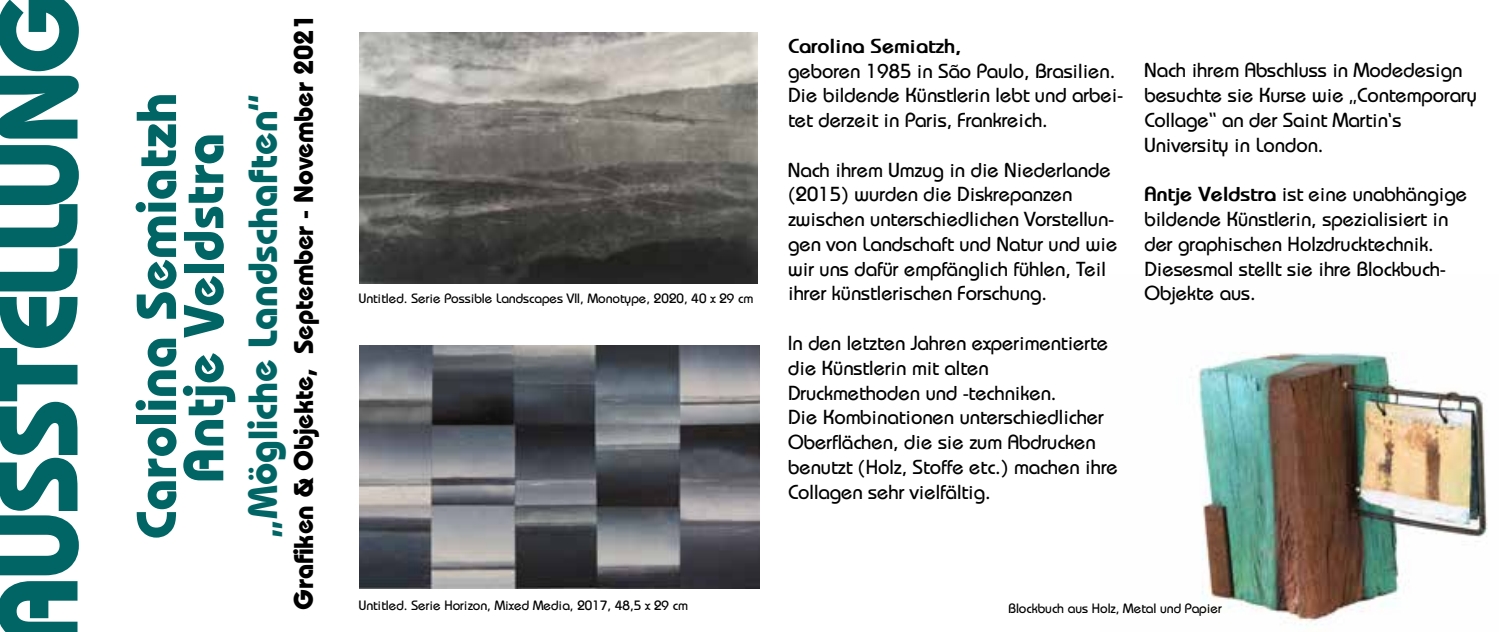
<style>
.page{position:relative;width:1499px;height:632px;background:#fff}
.page>*{position:absolute;margin:0;border:0;box-sizing:border-box;transform-origin:0 0}
.t1{font:700 112.5px "Bauhaus IT Cby BT";letter-spacing:-.04em;color:#016565}
.t2{font:700 56.25px/47.2px "Bauhaus IT Cby BT";color:#016565;text-align:center}
.t3{font:700 40.5px "Bauhaus IT Cby BT";color:#016565}
.t4{font:700 27px "Bauhaus IT Cby BT";letter-spacing:-.01em;color:#000}
.t5{font:20.25px/24.8px "Bauhaus";color:#000}
.t6{font:700 20.25px "Bauhaus";color:#000}
.t7{font:13.5px "Bauhaus";color:#000}
.s1{font-weight:700}
</style>
<div class="page">
<img style="left:1197px;top:352px;width:291px;height:273px">
<img style="left:359px;top:32px;width:398px;height:252px">
<img style="left:359px;top:345px;width:401px;height:243px">
<h1 class="t1" style="left:-30px;top:646px;width:660px;rotate:-90deg">AUSSTELLUNG</h1>
<h3 class="t4" style="left:287px;top:609px;width:596px;rotate:-90deg">Grafiken &amp; Objekte, September - November 2021</h3>
<h2 class="t2" style="left:132px;top:539px;width:447px;rotate:-90deg">Carolina Semiatzh<br>Antje Veldstra</h2>
<h3 class="t3" style="left:238px;top:538px;width:447px;rotate:-90deg">„Mögliche Landschaften“</h3>
<p class="t7" style="left:359px;top:290px;width:396px">Untitled. Serie Possible Landscapes VII, Monotype, 2020, 40 x 29 cm</p>
<p class="t6" style="left:788px;top:33px;width:175px">Carolina Semiatzh,</p>
<p class="t5" style="left:788px;top:58px;width:336px">geboren 1985 in São Paulo, Brasilien.<br>Die bildende Künstlerin lebt und arbei&shy;tet derzeit in Paris, Frankreich.</p>
<p class="t5" style="left:788px;top:157px;width:331px">Nach ihrem Umzug in die Niederlande (2015) wurden die Diskrepanzen zwischen unterschiedlichen Vorstellun&shy;gen von Landschaft und Natur und wie wir uns dafür empfänglich fühlen, Teil ihrer künstlerischen Forschung.</p>
<p class="t5" style="left:788px;top:330px;width:331px">In den letzten Jahren experimentierte die Künstlerin mit alten Druckmethoden und -techniken.<br>Die Kombinationen unterschiedlicher Oberflächen, die sie zum Abdrucken benutzt (Holz, Stoffe etc.) machen ihre Collagen sehr vielfältig.</p>
<p class="t5" style="left:1144px;top:58px;width:334px">Nach ihrem Abschluss in Modedesign besuchte sie Kurse wie „Contemporary<br>Collage“ an der Saint Martin‘s<br>University in London.</p>
<p class="t5" style="left:1144px;top:181px;width:324px"><span class="s1">Antje Veldstra</span> ist eine unabhängige bildende Künstlerin, spezialisiert in der graphischen Holzdrucktechnik.<br>Diesesmal stellt sie ihre Blockbuch-<br>Objekte aus.</p>
<p class="t7" style="left:359px;top:596px;width:331px">Untitled. Serie Horizon, Mixed Media, 2017, 48,5 x 29 cm</p>
<p class="t7" style="left:1008px;top:599px;width:215px">Blockbuch aus Holz, Metal und Papier</p>
</div>
